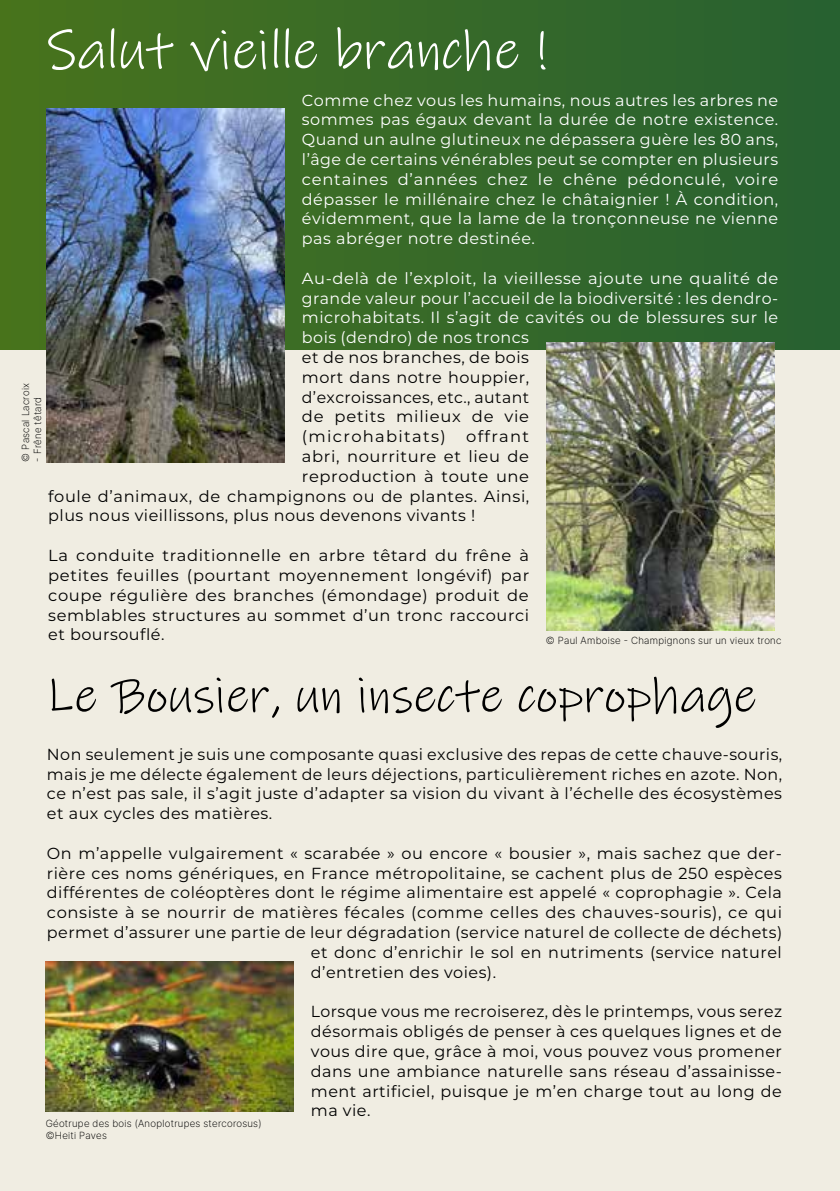
<style>
.page{position:relative;width:840px;height:1191px;background:#fff}
.page>*{position:absolute;margin:0;border:0;box-sizing:border-box;transform-origin:0 0}
.t1{font:56px "Ink Free";color:#fff}
.t2{font:50px "Ink Free";color:#000}
.t3{font:16px/19.8px "Montserrat";letter-spacing:.03em;color:#000;text-align:justify}
.t4{font:16px/19.8px "Montserrat";letter-spacing:.03em;color:#fff;text-align:justify}
.t5{font:16px "Montserrat";letter-spacing:.08em;color:#000}
.t6{font:200 10.2px/12px "Pretendard";letter-spacing:.03em;color:#000}
</style>
<div class="page">
<div style="left:0;top:0;width:839px;height:1191px;background:#f0ede2"></div>
<div style="left:0;top:0;width:839px;height:349px;background:linear-gradient(to right,#48731d,#276132)"></div>
<img style="left:46px;top:108px;width:239px;height:354px">
<img style="left:546px;top:342px;width:228px;height:288px">
<img style="left:45px;top:962px;width:249px;height:150px">
<h1 class="t1" style="left:46px;top:10px;width:502px">Salut vieille branche !</h1>
<p class="t4" style="left:302px;top:89px;width:477px">Comme chez vous les humains, nous autres les arbres ne sommes pas égaux devant la durée de notre existence.<br>Quand un aulne glutineux ne dépassera guère les 80 ans, l’âge de certains vénérables peut se compter en plusieurs centaines d’années chez le chêne pédonculé, voire dépasser le millénaire chez le châtaignier ! À condition, évidemment, que la lame de la tronçonneuse ne vienne pas abréger notre destinée.</p>
<p class="t4" style="left:302px;top:268px;width:477px">Au-delà de l’exploit, la vieillesse ajoute une qualité de grande valeur pour l’accueil de la biodiversité : les dendro&shy;microhabitats. Il s’agit de cavités ou de blessures sur le bois (dendro) de nos troncs</p>
<p class="t3" style="left:302px;top:347px;width:228px">et de nos branches, de bois mort dans notre houppier, d’excroissances, etc., autant de petits milieux de vie (microhabitats)</p>
<p class="t6" style="left:19px;top:461px;width:80px;rotate:-90deg">© Pascal Lacroix</p>
<p class="t6" style="left:31px;top:461px;width:66px;rotate:-90deg">- Frêne têtard</p>
<p class="t5" style="left:466px;top:425px;width:64px">offrant</p>
<p class="t3" style="left:302px;top:446px;width:228px">abri, nourriture et lieu de</p>
<p class="t3" style="left:302px;top:466px;width:228px">reproduction à toute une</p>
<p class="t3" style="left:48px;top:485px;width:482px">foule d’animaux, de champignons ou de plantes. Ainsi,</p>
<p class="t3" style="left:48px;top:505px;width:428px">plus nous vieillissons, plus nous devenons vivants !</p>
<p class="t3" style="left:48px;top:545px;width:482px">La conduite traditionnelle en arbre têtard du frêne à petites feuilles (pourtant moyennement longévif) par coupe régulière des branches (émondage) produit de semblables structures au sommet d’un tronc raccourci et boursouflé.</p>
<h2 class="t2" style="left:45px;top:660px;width:712px">Le Bousier, un insecte coprophage</h2>
<p class="t6" style="left:545px;top:634px;width:237px">© Paul Amboise - Champignons sur un vieux tronc</p>
<p class="t3" style="left:47px;top:743px;width:736px">Non seulement je suis une composante quasi exclusive des repas de cette chauve-souris, mais je me délecte également de leurs déjections, particulièrement riches en azote. Non, ce n’est pas sale, il s’agit juste d’adapter sa vision du vivant à l’échelle des écosystèmes et aux cycles des matières.</p>
<p class="t3" style="left:47px;top:842px;width:736px">On m’appelle vulgairement « scarabée » ou encore « bousier », mais sachez que der-</p>
<p class="t3" style="left:47px;top:862px;width:736px">rière ces noms génériques, en France métropolitaine, se cachent plus de 250 espèces</p>
<p class="t3" style="left:47px;top:882px;width:736px">différentes de coléoptères dont le régime alimentaire est appelé « coprophagie ». Cela</p>
<p class="t3" style="left:47px;top:902px;width:736px">consiste à se nourrir de matières fécales (comme celles des chauves-souris), ce qui</p>
<p class="t3" style="left:47px;top:922px;width:736px">permet d’assurer une partie de leur dégradation (service naturel de collecte de déchets)</p>
<p class="t3" style="left:311px;top:941px;width:472px">et donc d’enrichir le sol en nutriments (service naturel</p>
<p class="t3" style="left:311px;top:961px;width:187px">d’entretien des voies).</p>
<p class="t3" style="left:311px;top:1001px;width:472px">Lorsque vous me recroiserez, dès le printemps, vous serez désormais obligés de penser à ces quelques lignes et de vous dire que, grâce à moi, vous pouvez vous promener dans une ambiance naturelle sans réseau d’assainisse&shy;ment artificiel, puisque je m’en charge tout au long de ma vie.</p>
<p class="t6" style="left:46px;top:1116px;width:217px">Géotrupe des bois (Anoplotrupes stercorosus) ©Heiti Paves</p>
</div>
